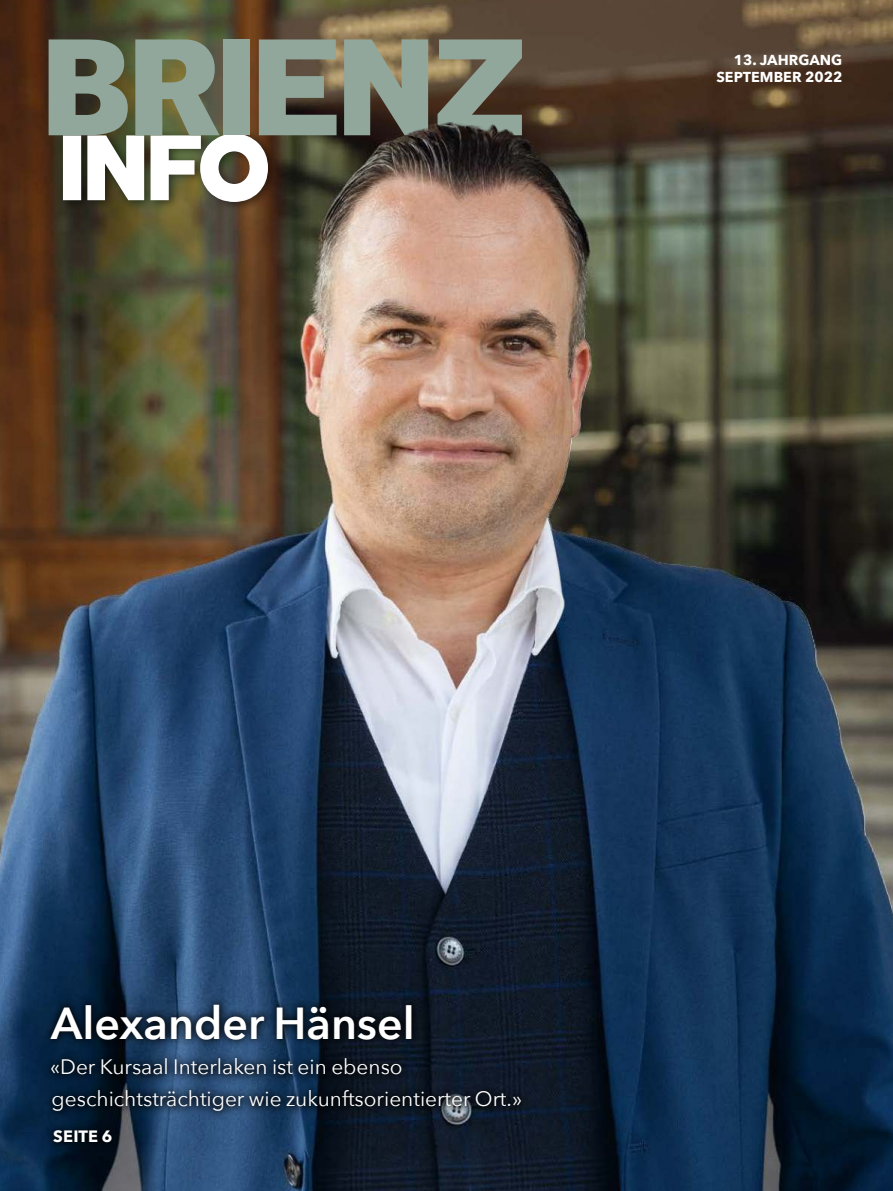
<style>
.page{position:relative;width:893px;height:1191px;background:#fff}
.page>*{position:absolute;margin:0;border:0;box-sizing:border-box;transform-origin:0 0}
.t1{font:900 123.75px "Tabarra";color:#91a79c}
.t2{font:600 44.7px "Avenir Next";color:#fff}
.t3{font:20.85px/31.3px "Avenir Next";color:#fff}
.t4{font:700 16.35px "Avenir Next";letter-spacing:.005em;color:#fff}
.t5{font:700 14.4px/17px "Avenir Next";color:#fff;text-align:right}
</style>
<div class="page">
<img style="left:0;top:0;width:893px;height:1191px">
<div style="left:58px;top:127px;width:222px;height:85px;background:#000;opacity:.5"></div>
<svg style="left:63px;top:134px;width:205px;height:68px"></svg>
<svg style="left:42px;top:996px;width:487px;height:155px"></svg>
<svg style="left:0;top:0;width:4px;height:6px"></svg>
<svg style="left:0;top:1187px;width:4px;height:4px"></svg>
<svg style="left:890px;top:0;width:3px;height:6px"></svg>
<svg style="left:890px;top:1187px;width:3px;height:4px"></svg>
<h1 class="t1" style="left:44px;top:20px;width:484px">BRIENZ</h1>
<p class="t5" style="left:716px;top:52px;width:127px">13. JAHRGANG<br>SEPTEMBER 2022</p>
<h2 class="t2" style="left:51px;top:997px;width:365px">Alexander Hänsel</h2>
<p class="t3" style="left:50px;top:1053px;width:473px">«Der Kursaal Interlaken ist ein ebenso geschichtsträchtiger wie zukunftsorientierter Ort.»</p>
<p class="t4" style="left:53px;top:1127px;width:60px">SEITE 6</p>
</div>
